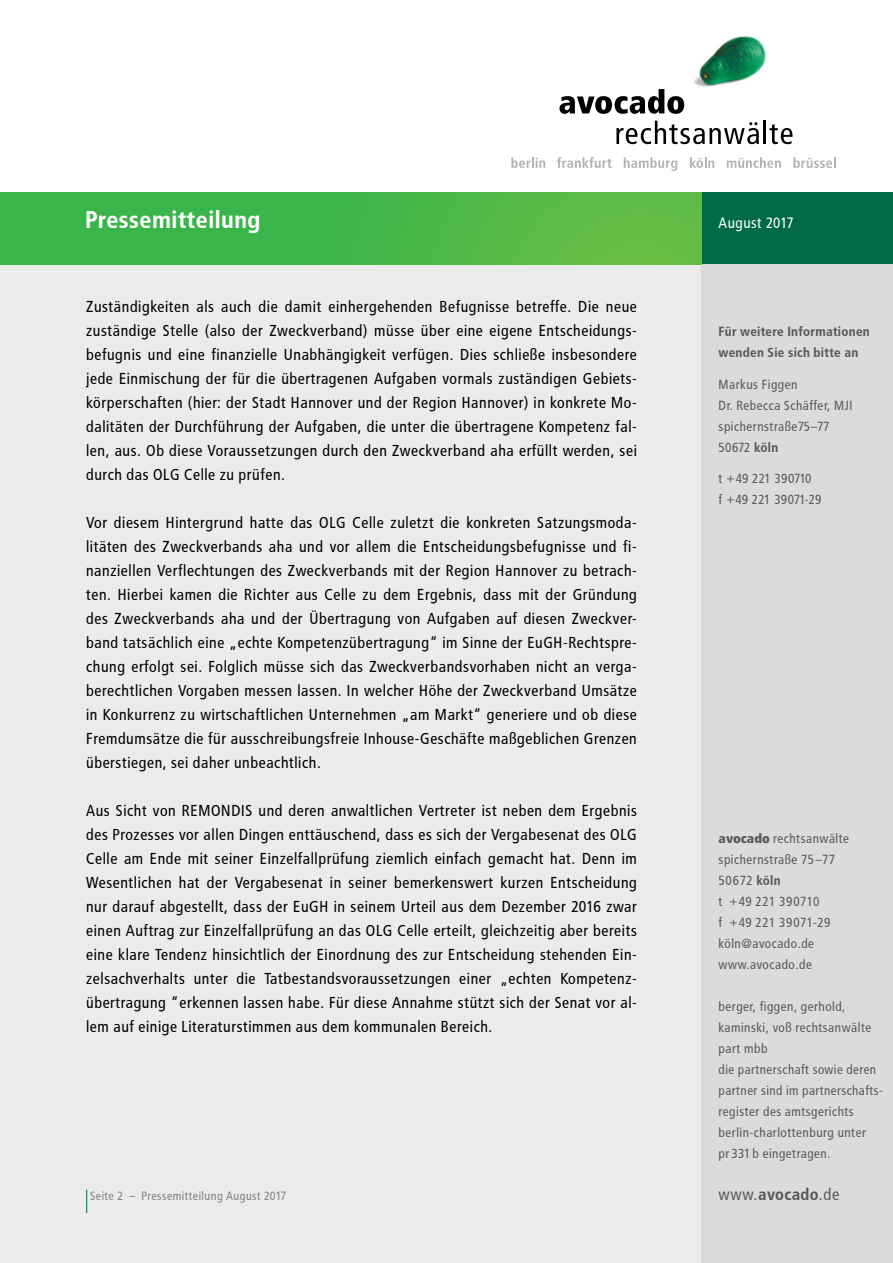
<style>
.page{position:relative;width:893px;height:1263px;background:#fff}
.page>*{position:absolute;margin:0;border:0;box-sizing:border-box;transform-origin:0 0}
.t1{font:700 24px "Avocado";color:#fff}
.t2{font:16.5px "Avocado";color:#58595b}
.t3{font:15.75px/24px "Avocado";color:#000;text-align:justify}
.t4{font:15px "Avocado";color:#fff}
.t5{font:13.2px/21px "Avocado";color:#58595b}
.t6{font:700 13.2px/21px "Avocado";color:#58595b}
.t7{font:13.2px/21px "Avocado";letter-spacing:-.03em;color:#58595b}
.t8{font:12px "Avocado";color:#808285}
.s1{font-weight:700}
.s2{font-weight:900}
</style>
<div class="page">
<img style="left:693px;top:36px;width:74px;height:51px">
<svg style="left:559px;top:89px;width:125px;height:25px"></svg>
<svg style="left:616px;top:121px;width:143px;height:23px"></svg>
<hr style="left:764px;top:121px;width:2px;height:23px;background:#000">
<svg style="left:769px;top:124px;width:23px;height:20px"></svg>
<svg style="left:511px;top:157px;width:34px;height:11px"></svg>
<svg style="left:557px;top:157px;width:55px;height:11px"></svg>
<svg style="left:624px;top:157px;width:53px;height:14px"></svg>
<svg style="left:690px;top:157px;width:24px;height:11px"></svg>
<svg style="left:727px;top:157px;width:54px;height:11px"></svg>
<svg style="left:793px;top:157px;width:43px;height:11px"></svg>
<div style="left:702px;top:192px;width:191px;height:72px;background:#006a45"></div>
<div style="left:0;top:264px;width:893px;height:999px;background:#ebebec"></div>
<div style="left:702px;top:264px;width:191px;height:277px;background:#dadbdc"></div>
<svg style="left:86px;top:1189px;width:1px;height:24px"></svg>
<div style="left:702px;top:541px;width:191px;height:722px;background:#dadbdc"></div>
<div style="left:0;top:192px;width:702px;height:72px;background:linear-gradient(to right,#2db34b,#63bb46)"></div>
<h1 class="t1" style="left:85px;top:205px;width:177px">Pressemitteilung</h1>
<p class="t3" style="left:86px;top:295px;width:553px">Zuständigkeiten als auch die damit einhergehenden Befugnisse betreffe. Die neue zuständige Stelle (also der Zweckverband) müsse über eine eigene Entscheidungs&shy;befugnis und eine finanzielle Unabhängigkeit verfügen. Dies schließe insbesondere jede Einmischung der für die übertragenen Aufgaben vormals zuständigen Gebiets&shy;körperschaften (hier: der Stadt Hannover und der Region Hannover) in konkrete Mo&shy;dalitäten der Durchführung der Aufgaben, die unter die übertragene Kompetenz fal&shy;len, aus. Ob diese Voraussetzungen durch den Zweckverband aha erfüllt werden, sei durch das OLG Celle zu prüfen.</p>
<p class="t3" style="left:86px;top:511px;width:553px">Vor diesem Hintergrund hatte das OLG Celle zuletzt die konkreten Satzungsmoda&shy;litäten des Zweckverbands aha und vor allem die Entscheidungsbefugnisse und fi&shy;nanziellen Verflechtungen des Zweckverbands mit der Region Hannover zu betrach&shy;ten. Hierbei kamen die Richter aus Celle zu dem Ergebnis, dass mit der Gründung des Zweckverbands aha und der Übertragung von Aufgaben auf diesen Zweckver&shy;band tatsächlich eine „echte Kompetenzübertragung“ im Sinne der EuGH-Rechtspre&shy;chung erfolgt sei. Folglich müsse sich das Zweckverbandsvorhaben nicht an verga&shy;berechtlichen Vorgaben messen lassen. In welcher Höhe der Zweckverband Umsätze in Konkurrenz zu wirtschaftlichen Unternehmen „am Markt“ generiere und ob diese Fremdumsätze die für ausschreibungsfreie Inhouse-Geschäfte maßgeblichen Grenzen überstiegen, sei daher unbeachtlich.</p>
<p class="t3" style="left:86px;top:799px;width:553px">Aus Sicht von REMONDIS und deren anwaltlichen Vertreter ist neben dem Ergebnis des Prozesses vor allen Dingen enttäuschend, dass es sich der Vergabesenat des OLG Celle am Ende mit seiner Einzelfallprüfung ziemlich einfach gemacht hat. Denn im Wesentlichen hat der Vergabesenat in seiner bemerkenswert kurzen Entscheidung nur darauf abgestellt, dass der EuGH in seinem Urteil aus dem Dezember 2016 zwar einen Auftrag zur Einzelfallprüfung an das OLG Celle erteilt, gleichzeitig aber bereits eine klare Tendenz hinsichtlich der Einordnung des zur Entscheidung stehenden Ein&shy;zelsachverhalts unter die Tatbestandsvoraussetzungen einer „echten Kompetenz&shy;übertragung “erkennen lassen habe. Für diese Annahme stützt sich der Senat vor al&shy;lem auf einige Literaturstimmen aus dem kommunalen Bereich.</p>
<p class="t8" style="left:90px;top:1189px;width:198px">Seite 2 – Pressemitteilung August 2017</p>
<p class="t4" style="left:719px;top:214px;width:77px">August 2017</p>
<p class="t6" style="left:719px;top:321px;width:153px">Für weitere Informationen wenden Sie sich bitte an</p>
<p class="t5" style="left:719px;top:374px;width:136px">Markus Figgen<br>Dr. Rebecca Schäffer, MJI spichernstraße75–77<br>50672 <span class="s1">köln</span></p>
<p class="t7" style="left:719px;top:468px;width:105px">t +49 221 390710<br>f +49 221 39071-29</p>
<p class="t5" style="left:719px;top:828px;width:132px"><span class="s2">avocado</span> rechtsanwälte spichernstraße 75–77<br>50672 <span class="s1">köln<br></span>t +49 221 390710<br>f +49 221 39071-29 köln@avocado.de www.avocado.de</p>
<p class="t5" style="left:719px;top:996px;width:166px">berger, figgen, gerhold, kaminski, voß rechtsanwälte part mbb<br>die partnerschaft sowie deren partner sind im partnerschafts&shy;register des amtsgerichts berlin-charlottenburg unter pr331b eingetragen.</p>
<p class="t2" style="left:719px;top:1185px;width:123px">www.<span class="s1">avocado</span>.de</p>
</div>
